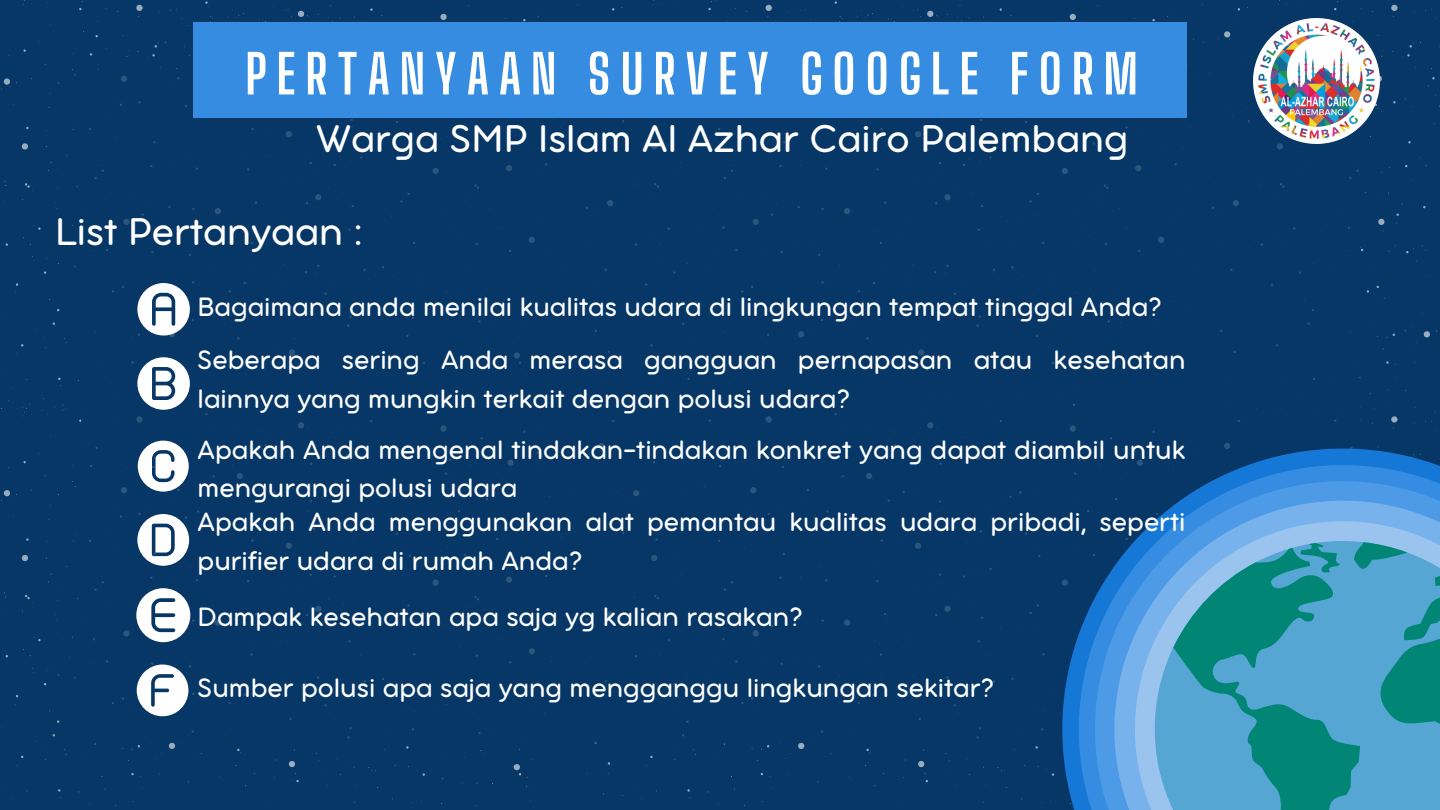
<style>
.page{position:relative;width:1440px;height:810px;background:#063766}
.page>*{position:absolute;margin:0;border:0;box-sizing:border-box;transform-origin:0 0}
.t1{font:700 53.2px "Big Shoulders Display";letter-spacing:.185em;color:#fff}
.t2{font:42px "Aristotelica Pro Tx";color:#fff}
.t3{font:28.9px/38.2px "Aristotelica Pro Tx";color:#fff}
</style>
<div class="page">
<svg style="left:22px;top:143px;width:6px;height:7px"></svg>
<svg style="left:1px;top:78px;width:16px;height:12px"></svg>
<svg style="left:136px;top:5px;width:7px;height:12px"></svg>
<svg style="left:298px;top:11px;width:11px;height:6px"></svg>
<svg style="left:440px;top:14px;width:7px;height:6px"></svg>
<svg style="left:25px;top:183px;width:8px;height:8px"></svg>
<svg style="left:798px;top:743px;width:6px;height:6px"></svg>
<svg style="left:918px;top:761px;width:12px;height:21px"></svg>
<svg style="left:1391px;top:416px;width:11px;height:17px"></svg>
<svg style="left:766px;top:5px;width:7px;height:12px"></svg>
<svg style="left:927px;top:11px;width:12px;height:6px"></svg>
<svg style="left:1069px;top:14px;width:7px;height:6px"></svg>
<svg style="left:1218px;top:31px;width:12px;height:9px"></svg>
<svg style="left:1377px;top:216px;width:7px;height:9px"></svg>
<svg style="left:1424px;top:331px;width:6px;height:6px"></svg>
<svg style="left:1391px;top:5px;width:7px;height:12px"></svg>
<svg style="left:1379px;top:76px;width:3px;height:12px"></svg>
<svg style="left:1367px;top:286px;width:18px;height:13px"></svg>
<svg style="left:22px;top:555px;width:6px;height:6px"></svg>
<svg style="left:1px;top:490px;width:16px;height:11px"></svg>
<svg style="left:169px;top:743px;width:6px;height:6px"></svg>
<svg style="left:512px;top:764px;width:9px;height:11px"></svg>
<svg style="left:289px;top:761px;width:12px;height:21px"></svg>
<svg style="left:25px;top:595px;width:8px;height:8px"></svg>
<svg style="left:112px;top:283px;width:78px;height:55px"></svg>
<svg style="left:72px;top:357px;width:118px;height:141px"></svg>
<svg style="left:1062px;top:449px;width:378px;height:361px"></svg>
<svg style="left:1079px;top:465px;width:361px;height:345px"></svg>
<svg style="left:1095px;top:481px;width:345px;height:329px"></svg>
<svg style="left:1114px;top:501px;width:326px;height:309px;background:#4d92d5"></svg>
<svg style="left:1135px;top:521px;width:305px;height:289px;background:#71ace7"></svg>
<svg style="left:1155px;top:541px;width:285px;height:269px;background:#6bade1"></svg>
<svg style="left:1173px;top:542px;width:267px;height:268px;background:#3d9cb6"></svg>
<svg style="left:137px;top:506px;width:52px;height:60px"></svg>
<svg style="left:89px;top:657px;width:99px;height:59px"></svg>
<svg style="left:123px;top:576px;width:67px;height:67px"></svg>
<div style="left:193px;top:22px;width:994px;height:96px;background:#358ce1"></div>
<img style="left:1254px;top:18px;width:125px;height:126px">
<p class="t1" style="left:245px;top:42px;width:894px">PERTANYAAN SURVEY GOOGLE FORM</p>
<p class="t2" style="left:316px;top:125px;width:814px">Warga SMP Islam Al Azhar Cairo Palembang</p>
<p class="t2" style="left:55px;top:218px;width:309px">List Pertanyaan :</p>
<p class="t3" style="left:198px;top:290px;width:966px">Bagaimana anda menilai kualitas udara di lingkungan tempat tinggal Anda?</p>
<p class="t3" style="left:198px;top:343px;width:989px">Seberapa sering Anda merasa gangguan pernapasan atau kesehatan lainnya yang mungkin terkait dengan polusi udara?</p>
<p class="t3" style="left:198px;top:433px;width:989px">Apakah Anda mengenal tindakan-tindakan konkret yang dapat diambil untuk mengurangi polusi udara</p>
<p class="t3" style="left:198px;top:505px;width:989px">Apakah Anda menggunakan alat pemantau kualitas udara pribadi, seperti purifier udara di rumah Anda?</p>
<p class="t3" style="left:198px;top:600px;width:607px">Dampak kesehatan apa saja yg kalian rasakan?</p>
<p class="t3" style="left:198px;top:671px;width:798px">Sumber polusi apa saja yang mengganggu lingkungan sekitar?</p>
</div>
